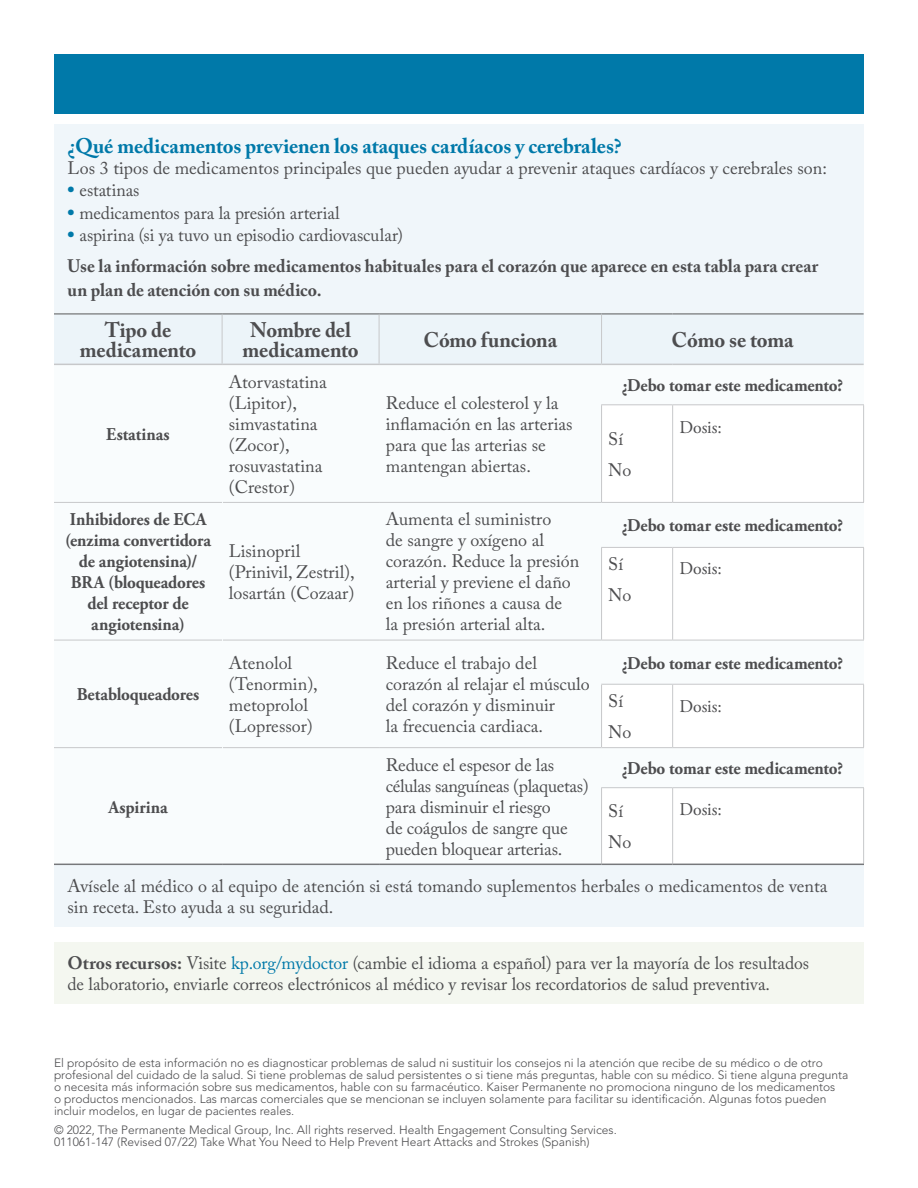
<style>
.page{position:relative;width:918px;height:1188px;background:#fff}
.page>*{position:absolute;margin:0;border:0;box-sizing:border-box;transform-origin:0 0}
.t1{font:700 21px/19.5px "Adobe Caslon Pro";letter-spacing:-.01em;color:#4d4d4f;text-align:center}
.t2{font:700 21px "Adobe Caslon Pro";letter-spacing:-.005em;color:#0079a9}
.t3{font:18px/21px "Adobe Caslon Pro";color:#4d4d4f}
.t4{font:700 18px/21px "Adobe Garamond Pro";letter-spacing:-.005em;color:#4d4d4f;text-align:center;scale:.95 1}
.t5{font:700 18px/24px "Adobe Caslon Pro";color:#4d4d4f}
.t6{font:18px "Adobe Garamond Pro";color:#4d4d4f}
.t7{font:300 12px/12px "Avenir LT Std";color:#4d4d4f}
.s1{font-weight:700;font-size:21px;color:#0079a9}
.s2{font-weight:700}
.s3{color:#0079a9}
</style>
<div class="page">
<div style="left:54px;top:942px;width:810px;height:61px;background:#f4f7f0"></div>
<div style="left:54px;top:124px;width:810px;height:189px;background:#f0f6fa"></div>
<div style="left:379px;top:502px;width:223px;height:138px;background:#f9fcfd"></div>
<hr style="left:601px;top:548px;width:1px;height:92px;background:#c7c8ca">
<div style="left:602px;top:502px;width:262px;height:45px;background:#f9fcfd"></div>
<hr style="left:601px;top:547px;width:72px;height:1px;background:#c7c8ca">
<hr style="left:673px;top:547px;width:191px;height:1px;background:#c7c8ca">
<div style="left:379px;top:748px;width:223px;height:116px;background:#f9fcfd"></div>
<hr style="left:601px;top:788px;width:1px;height:76px;background:#c7c8ca">
<hr style="left:672px;top:788px;width:1px;height:76px;background:#c7c8ca">
<div style="left:54px;top:865px;width:810px;height:61px;background:#f0f6fa"></div>
<hr style="left:602px;top:864px;width:71px;height:1px;background:#77787b">
<div style="left:379px;top:640px;width:223px;height:108px;background:#f9fcfd"></div>
<hr style="left:601px;top:685px;width:1px;height:62px;background:#c7c8ca">
<div style="left:379px;top:364px;width:223px;height:138px;background:#f9fcfd"></div>
<hr style="left:601px;top:405px;width:1px;height:97px;background:#c7c8ca">
<div style="left:602px;top:364px;width:262px;height:41px;background:#f9fcfd"></div>
<hr style="left:601px;top:404px;width:72px;height:1px;background:#c7c8ca">
<hr style="left:673px;top:404px;width:191px;height:1px;background:#c7c8ca">
<hr style="left:672px;top:548px;width:1px;height:92px;background:#c7c8ca">
<hr style="left:672px;top:405px;width:1px;height:97px;background:#c7c8ca">
<hr style="left:863px;top:788px;width:1px;height:76px;background:#c7c8ca">
<hr style="left:673px;top:864px;width:191px;height:1px;background:#77787b">
<div style="left:602px;top:748px;width:262px;height:40px;background:#f9fcfd"></div>
<hr style="left:601px;top:787px;width:72px;height:1px;background:#c7c8ca">
<hr style="left:673px;top:787px;width:191px;height:1px;background:#c7c8ca">
<div style="left:222px;top:640px;width:157px;height:108px;background:#f9fcfd"></div>
<div style="left:222px;top:502px;width:157px;height:138px;background:#f9fcfd"></div>
<hr style="left:222px;top:640px;width:157px;height:1px;background:#c7c8ca">
<div style="left:602px;top:640px;width:262px;height:44px;background:#f9fcfd"></div>
<hr style="left:379px;top:640px;width:223px;height:1px;background:#c7c8ca">
<div style="left:54px;top:640px;width:168px;height:108px;background:#f9fcfd"></div>
<div style="left:54px;top:502px;width:168px;height:138px;background:#f9fcfd"></div>
<hr style="left:54px;top:640px;width:168px;height:1px;background:#c7c8ca">
<hr style="left:602px;top:640px;width:71px;height:1px;background:#c7c8ca">
<hr style="left:673px;top:640px;width:191px;height:1px;background:#c7c8ca">
<div style="left:222px;top:364px;width:157px;height:138px;background:#f9fcfd"></div>
<hr style="left:222px;top:502px;width:157px;height:1px;background:#c7c8ca">
<hr style="left:379px;top:502px;width:223px;height:1px;background:#c7c8ca">
<div style="left:54px;top:364px;width:168px;height:138px;background:#f9fcfd"></div>
<hr style="left:54px;top:502px;width:168px;height:1px;background:#c7c8ca">
<hr style="left:602px;top:502px;width:71px;height:1px;background:#c7c8ca">
<hr style="left:673px;top:502px;width:191px;height:1px;background:#c7c8ca">
<hr style="left:863px;top:685px;width:1px;height:62px;background:#c7c8ca">
<hr style="left:672px;top:685px;width:1px;height:62px;background:#c7c8ca">
<hr style="left:602px;top:747px;width:71px;height:1px;background:#c7c8ca">
<hr style="left:673px;top:747px;width:191px;height:1px;background:#c7c8ca">
<div style="left:222px;top:748px;width:157px;height:116px;background:#f9fcfd"></div>
<hr style="left:222px;top:747px;width:157px;height:1px;background:#c7c8ca">
<hr style="left:379px;top:747px;width:223px;height:1px;background:#c7c8ca">
<div style="left:54px;top:748px;width:168px;height:116px;background:#f9fcfd"></div>
<hr style="left:54px;top:747px;width:168px;height:1px;background:#c7c8ca">
<hr style="left:601px;top:684px;width:72px;height:1px;background:#c7c8ca">
<hr style="left:673px;top:684px;width:191px;height:1px;background:#c7c8ca">
<hr style="left:863px;top:548px;width:1px;height:92px;background:#c7c8ca">
<hr style="left:863px;top:405px;width:1px;height:97px;background:#c7c8ca">
<hr style="left:54px;top:864px;width:168px;height:1px;background:#77787b">
<hr style="left:222px;top:864px;width:157px;height:1px;background:#77787b">
<hr style="left:379px;top:864px;width:223px;height:1px;background:#77787b">
<div style="left:54px;top:54px;width:810px;height:59px;background:#0079a9"></div>
<div style="left:54px;top:314px;width:168px;height:50px;background:#ecf4f9"></div>
<div style="left:222px;top:314px;width:157px;height:50px;background:#ecf4f9"></div>
<div style="left:379px;top:314px;width:223px;height:50px;background:#ecf4f9"></div>
<div style="left:602px;top:314px;width:262px;height:50px;background:#ecf4f9"></div>
<hr style="left:54px;top:364px;width:168px;height:1px;background:#c7c8ca">
<hr style="left:222px;top:364px;width:157px;height:1px;background:#c7c8ca">
<hr style="left:602px;top:364px;width:71px;height:1px;background:#c7c8ca">
<hr style="left:673px;top:364px;width:191px;height:1px;background:#c7c8ca">
<hr style="left:54px;top:313px;width:168px;height:2px;background:#8a8c8e">
<hr style="left:222px;top:313px;width:157px;height:2px;background:#8a8c8e">
<hr style="left:602px;top:313px;width:71px;height:2px;background:#8a8c8e">
<hr style="left:673px;top:313px;width:191px;height:2px;background:#8a8c8e">
<hr style="left:379px;top:313px;width:223px;height:2px;background:#8a8c8e">
<hr style="left:379px;top:364px;width:223px;height:1px;background:#c7c8ca">
<hr style="left:222px;top:315px;width:1px;height:49px;background:#c7c8ca">
<hr style="left:379px;top:315px;width:1px;height:49px;background:#c7c8ca">
<hr style="left:601px;top:315px;width:1px;height:49px;background:#c7c8ca">
<p class="t2" style="left:68px;top:133px;width:556px">¿Qué medicamentos previenen los ataques cardíacos y cerebrales?</p>
<p class="t3" style="left:68px;top:157px;width:761px">Los 3 tipos de medicamentos principales que pueden ayudar a prevenir ataques cardíacos y cerebrales son:</p>
<p class="t3" style="left:68px;top:180px;width:74px"><span class="s1">•</span> estatinas</p>
<p class="t3" style="left:68px;top:202px;width:274px"><span class="s1">•</span> medicamentos para la presión arterial</p>
<p class="t3" style="left:68px;top:225px;width:337px"><span class="s1">•</span> aspirina (si ya tuvo un episodio cardiovascular)</p>
<p class="t5" style="left:68px;top:254px;width:752px">Use la información sobre medicamentos habituales para el corazón que aparece en esta tabla para crear un plan de atención con su médico.</p>
<p class="t1" style="left:80px;top:320px;width:118px">Tipo de medicamento</p>
<p class="t1" style="left:243px;top:320px;width:118px">Nombre del medicamento</p>
<p class="t1" style="left:423px;top:330px;width:135px">Cómo funciona</p>
<p class="t1" style="left:672px;top:330px;width:124px">Cómo se toma</p>
<p class="t4" style="left:106px;top:424px;width:68px">Estatinas</p>
<p class="t4" style="left:65px;top:509px;width:155px">Inhibidores de ECA (enzima convertidora de angiotensina)/<br>BRA (bloqueadores del receptor de angiotensina)</p>
<p class="t4" style="left:77px;top:685px;width:131px">Betabloqueadores</p>
<p class="t3" style="left:229px;top:371px;width:99px">Atorvastatina (Lipitor), simvastatina (Zocor), rosuvastatina (Crestor)</p>
<p class="t3" style="left:229px;top:540px;width:127px">Lisinopril (Prinivil, Zestril), losartán (Cozaar)</p>
<p class="t3" style="left:386px;top:392px;width:188px">Reduce el colesterol y la infamación en las arterias para que las arterias se mantengan abiertas.</p>
<p class="t4" style="left:622px;top:375px;width:235px">¿Debo tomar este medicamento?</p>
<p class="t3" style="left:608px;top:428px;width:16px">Sí</p>
<p class="t3" style="left:608px;top:459px;width:25px">No</p>
<p class="t6" style="left:679px;top:416px;width:44px">Dosis:</p>
<p class="t3" style="left:386px;top:509px;width:195px">Aumenta el suministro<br>de sangre y oxígeno al corazón. Reduce la presión arterial y previene el daño en los riñones a causa de<br>la presión arterial alta.</p>
<p class="t4" style="left:622px;top:516px;width:235px">¿Debo tomar este medicamento?</p>
<p class="t3" style="left:608px;top:554px;width:16px">Sí</p>
<p class="t3" style="left:608px;top:584px;width:25px">No</p>
<p class="t6" style="left:679px;top:557px;width:44px">Dosis:</p>
<p class="t3" style="left:229px;top:652px;width:91px">Atenolol (Tenormin), metoprolol (Lopressor)</p>
<p class="t3" style="left:386px;top:652px;width:205px">Reduce el trabajo del corazón al relajar el músculo del corazón y disminuir<br>la frecuencia cardiaca.</p>
<p class="t4" style="left:622px;top:653px;width:235px">¿Debo tomar este medicamento?</p>
<p class="t3" style="left:608px;top:690px;width:16px">Sí</p>
<p class="t3" style="left:608px;top:721px;width:25px">No</p>
<p class="t6" style="left:679px;top:695px;width:44px">Dosis:</p>
<p class="t3" style="left:386px;top:754px;width:205px">Reduce el espesor de las células sanguíneas (plaquetas) para disminuir el riesgo<br>de coágulos de sangre que pueden bloquear arterias.</p>
<p class="t4" style="left:622px;top:758px;width:235px">¿Debo tomar este medicamento?</p>
<p class="t4" style="left:109px;top:797px;width:64px">Aspirina</p>
<p class="t3" style="left:608px;top:801px;width:16px">Sí</p>
<p class="t3" style="left:608px;top:831px;width:25px">No</p>
<p class="t6" style="left:679px;top:799px;width:44px">Dosis:</p>
<p class="t3" style="left:68px;top:875px;width:761px">Avísele al médico o al equipo de atención si está tomando suplementos herbales o medicamentos de venta sin receta. Esto ayuda a su seguridad.</p>
<p class="t3" style="left:68px;top:952px;width:743px"><span class="s2">Otros recursos:</span> Visite <span class="s3">kp.org/mydoctor</span> (cambie el idioma a español) para ver la mayoría de los resultados de laboratorio, enviarle correos electrónicos al médico y revisar los recordatorios de salud preventiva.</p>
<p class="t7" style="left:54px;top:1057px;width:796px">El propósito de esta información no es diagnosticar problemas de salud ni sustituir los consejos ni la atención que recibe de su médico o de otro profesional del cuidado de la salud. Si tiene problemas de salud persistentes o si tiene más preguntas, hable con su médico. Si tiene alguna pregunta o necesita más información sobre sus medicamentos, hable con su farmacéutico. Kaiser Permanente no promociona ninguno de los medicamentos<br>o productos mencionados. Las marcas comerciales que se mencionan se incluyen solamente para facilitar su identifcación. Algunas fotos pueden incluir modelos, en lugar de pacientes reales.</p>
<p class="t7" style="left:54px;top:1124px;width:564px">© 2022, The Permanente Medical Group, Inc. All rights reserved. Health Engagement Consulting Services.<br>011061-147 (Revised 07/22) Take What You Need to Help Prevent Heart Attacks and Strokes (Spanish)</p>
</div>
